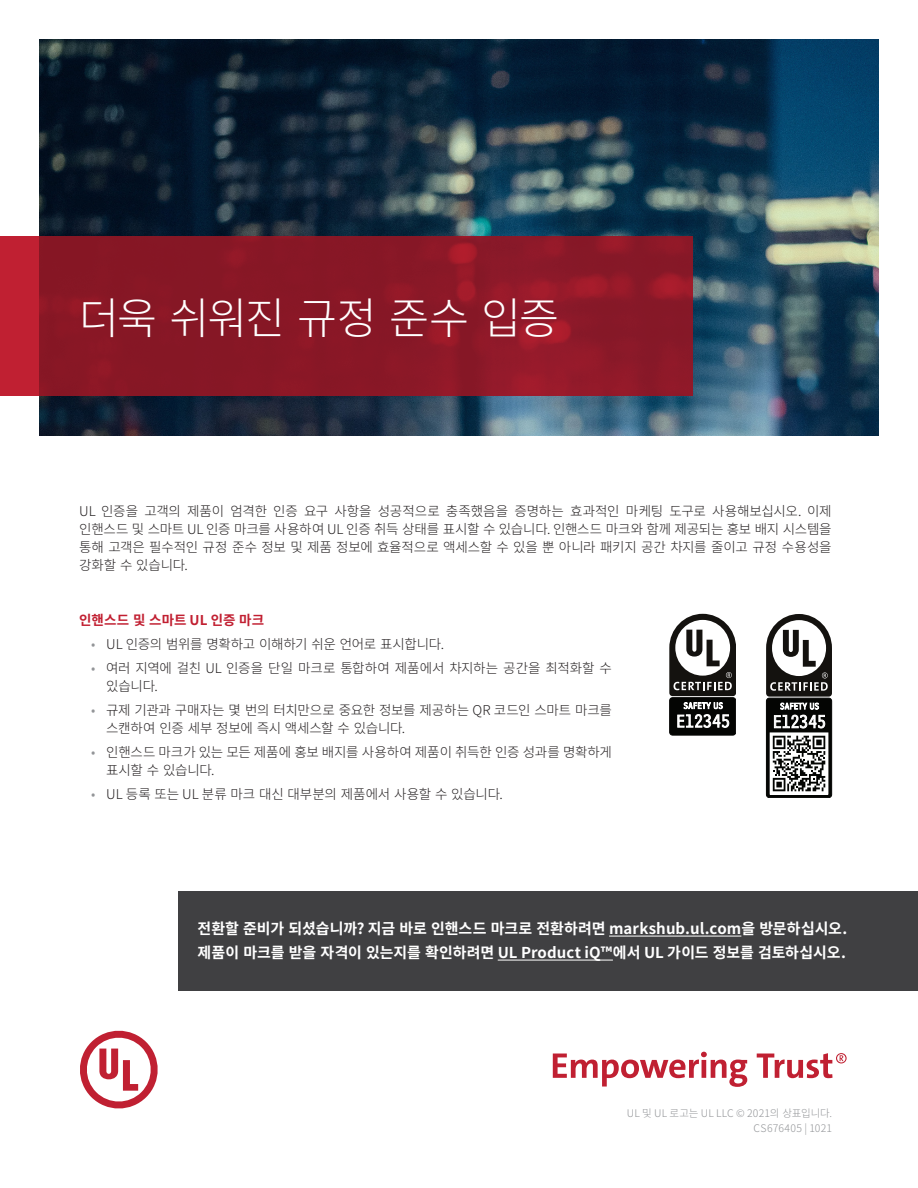
<style>
.page{position:relative;width:918px;height:1188px;background:#fff}
.page>*{position:absolute;margin:0;border:0;box-sizing:border-box;transform-origin:0 0}
.Cover_Headline{font:300 43.5px "Noto Sans CJ Kkr";letter-spacing:-.045em;color:#fff}
.CTA{font:700 15px "Noto Sans CJ Kkr";color:#fff}
.Body_Copy{font:300 13.5px/18px "Noto Sans CJ Kkr";letter-spacing:-.015em;color:#231f20}
.Body_Copy-2{font:700 13.5px "Noto Sans CJ Kkr";letter-spacing:.005em;color:#c11f31}
.Copyright_Informatio{font:300 10.5px "Noto Sans CJ Kkr";letter-spacing:.01em;color:#939598}
.s1{color:#939598}
</style>
<div class="page">
<img style="left:40px;top:40px;width:838px;height:396px">
<svg style="left:0;top:237px;width:693px;height:159px;background:#8e1827"></svg>
<svg style="left:80px;top:1030px;width:78px;height:79px"></svg>
<div style="left:178px;top:891px;width:740px;height:99px;background:#404042"></div>
<hr style="left:609px;top:936px;width:132px;height:1px;background:#fff">
<hr style="left:498px;top:960px;width:115px;height:1px;background:#fff">
<svg style="left:553px;top:1052px;width:294px;height:35px"></svg>
<svg style="left:669px;top:614px;width:67px;height:82px"></svg>
<div style="left:670px;top:698px;width:66px;height:37px;background:#040503;border-radius:3px"></div>
<div style="left:669px;top:697px;width:67px;height:38px;border:1px solid #040503;border-radius:3px"></div>
<svg style="left:677px;top:702px;width:52px;height:26px"></svg>
<svg style="left:766px;top:614px;width:66px;height:83px"></svg>
<svg style="left:766px;top:698px;width:66px;height:100px;fill:#040503"></svg>
<div style="left:766px;top:698px;width:66px;height:100px;border:1px solid #040503;border-radius:3px"></div>
<svg style="left:774px;top:703px;width:51px;height:25px"></svg>
<svg style="left:772px;top:735px;width:54px;height:57px"></svg>
<svg style="left:773px;top:736px;width:52px;height:55px"></svg>
<h1 class="Cover_Headline" style="left:79px;top:293px;width:482px">더욱 쉬워진 규정 준수 입증</h1>
<p class="Body_Copy" style="left:79px;top:503px;width:754px;text-align:justify">UL 인증을 고객의 제품이 엄격한 인증 요구 사항을 성공적으로 충족했음을 증명하는 효과적인 마케팅 도구로 사용해보십시오. 이제 인핸스드 및 스마트 UL 인증 마크를 사용하여 UL 인증 취득 상태를 표시할 수 있습니다. 인핸스드 마크와 함께 제공되는 홍보 배지 시스템을 통해 고객은 필수적인 규정 준수 정보 및 제품 정보에 효율적으로 액세스할 수 있을 뿐 아니라 패키지 공간 차지를 줄이고 규정 수용성을 강화할 수 있습니다.</p>
<p class="Body_Copy-2" style="left:79px;top:612px;width:186px">인핸스드 및 스마트 UL 인증 마크</p>
<p class="Body_Copy" style="left:91px;top:635px;width:354px"><span class="s1">•</span> UL 인증의 범위를 명확하고 이해하기 쉬운 언어로 표시합니다.</p>
<p class="Body_Copy" style="left:106px;top:659px;width:507px;text-indent:-15px"><span class="s1">•</span> 여러 지역에 걸친 UL 인증을 단일 마크로 통합하여 제품에서 차지하는 공간을 최적화할 수 있습니다.</p>
<p class="Body_Copy" style="left:106px;top:701px;width:507px;text-indent:-15px"><span class="s1">•</span> 규제 기관과 구매자는 몇 번의 터치만으로 중요한 정보를 제공하는 QR 코드인 스마트 마크를 스캔하여 인증 세부 정보에 즉시 액세스할 수 있습니다.</p>
<p class="Body_Copy" style="left:106px;top:743px;width:507px;text-indent:-15px"><span class="s1">•</span> 인핸스드 마크가 있는 모든 제품에 홍보 배지를 사용하여 제품이 취득한 인증 성과를 명확하게 표시할 수 있습니다.</p>
<p class="Body_Copy" style="left:91px;top:785px;width:413px"><span class="s1">•</span> UL 등록 또는 UL 분류 마크 대신 대부분의 제품에서 사용할 수 있습니다.</p>
<h6 class="CTA" style="left:198px;top:920px;width:651px">전환할 준비가 되셨습니까? 지금 바로 인핸스드 마크로 전환하려면 markshub.ul.com을 방문하십시오.</h6>
<h6 class="CTA" style="left:198px;top:944px;width:650px">제품이 마크를 받을 자격이 있는지를 확인하려면 UL Product iQ™에서 UL 가이드 정보를 검토하십시오.</h6>
<p class="Copyright_Informatio" style="left:627px;top:1107px;width:207px">UL 및 UL 로고는 UL LLC © 2021의 상표입니다.</p>
<p class="Copyright_Informatio" style="left:754px;top:1122px;width:80px">CS676405 | 1021</p>
</div>
